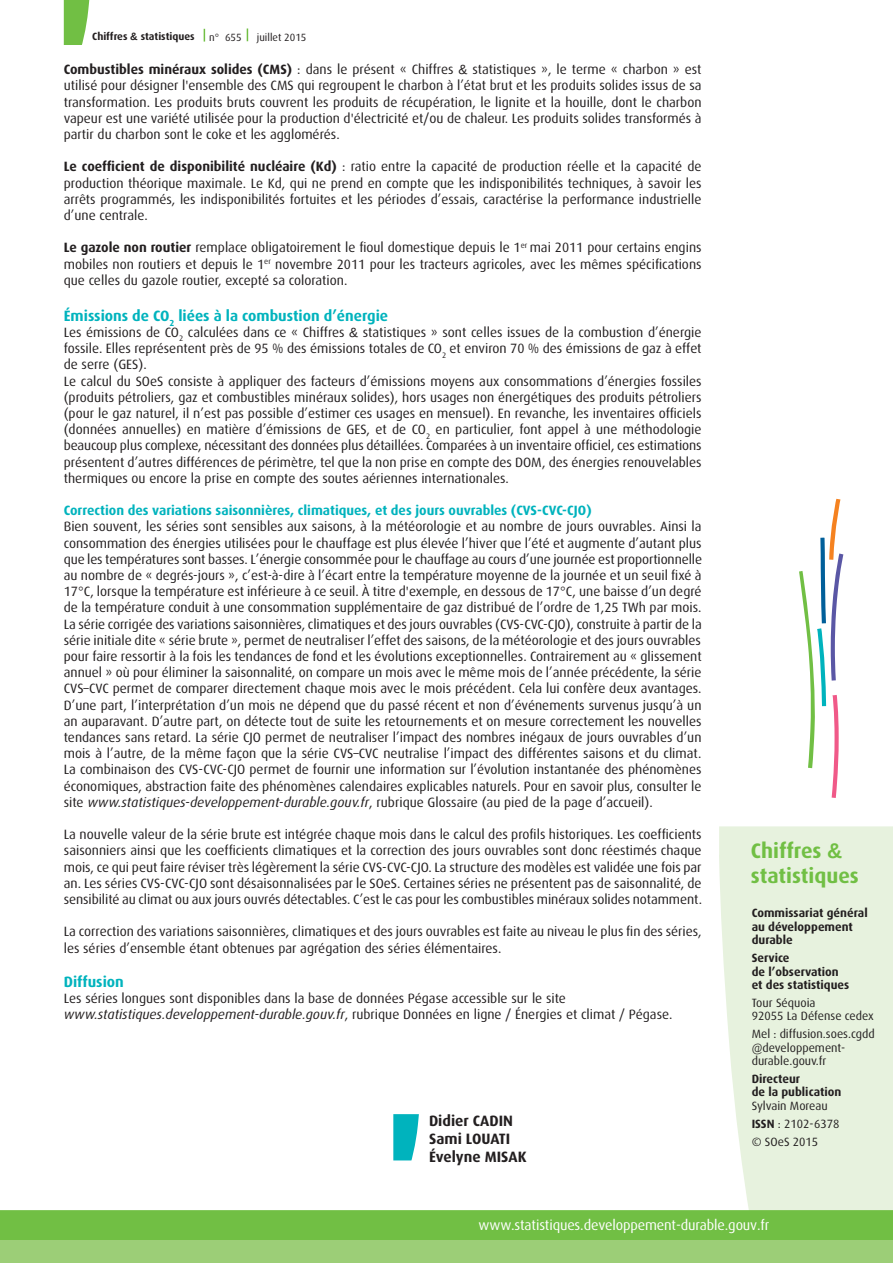
<style>
.page{position:relative;width:893px;height:1263px;background:#fff}
.page>*{position:absolute;margin:0;border:0;box-sizing:border-box;transform-origin:0 0}
.t1{font:700 21px/25.2px "Dax OT";color:#71bf44}
.t2{font:700 15px "Dax OT";color:#00b3bd}
.t3{font:700 15px/18px "Dax OT";color:#231f20}
.t4{font:14.25px "Dax OT";letter-spacing:-.01em;color:#fff}
.t5{font:13.5px/16.2px "Dax OT";color:#231f20;text-align:justify}
.t6{font:700 13.5px "Dax OT";color:#00b3bd}
.t7{font:12px/13.5px "Dax OT";color:#231f20}
.t8{font:700 12px/13.5px "Dax OT";color:#231f20}
.t9{font:700 10.5px "Dax OT";color:#231f20}
.t10{font:10.5px "Dax OT";color:#231f20}
.s1{font-family:"Liberation Sans"}
.s2{font-weight:700}
.s3{font-style:italic}
</style>
<div class="page">
<div style="left:719px;top:826px;width:174px;height:384px;background:#e7f2de"></div>
<svg style="left:0;top:1210px;width:893px;height:53px;background:#83c55a"></svg>
<svg style="left:204px;top:29px;width:1px;height:13px"></svg>
<svg style="left:247px;top:28px;width:1px;height:13px"></svg>
<svg style="left:64px;top:0;width:26px;height:45px"></svg>
<svg style="left:799px;top:499px;width:44px;height:299px"></svg>
<svg style="left:393px;top:1114px;width:26px;height:46px"></svg>
<p class="t9" style="left:92px;top:31px;width:104px">Chiffres <span class="s1">&amp;</span> statistiques</p>
<p class="t10" style="left:209px;top:31px;width:34px">n° 655</p>
<p class="t10" style="left:257px;top:31px;width:51px">juillet 2015</p>
<p class="t5" style="left:64px;top:61px;width:639px"><span class="s2">Combustibles minéraux solides (CMS)</span> : dans le présent « Chiffres <span class="s1">&amp;</span> statistiques », le terme « charbon » est utilisé pour désigner l'ensemble des CMS qui regroupent le charbon à l’état brut et les produits solides issus de sa transformation. Les produits bruts couvrent les produits de récupération, le lignite et la houille, dont le charbon vapeur est une variété utilisée pour la production d'électricité et/ou de chaleur. Les produits solides transformés à partir du charbon sont le coke et les agglomérés.</p>
<p class="t5" style="left:64px;top:159px;width:639px"><span class="s2">Le coefficient de disponibilité nucléaire (Kd)</span> : ratio entre la capacité de production réelle et la capacité de production théorique maximale. Le Kd, qui ne prend en compte que les indisponibilités techniques, à savoir les arrêts programmés, les indisponibilités fortuites et les périodes d’essais, caractérise la performance industrielle d’une centrale.</p>
<p class="t5" style="left:64px;top:240px;width:639px"><span class="s2">Le gazole non routier</span> remplace obligatoirement le fioul domestique depuis le 1<sup>er</sup> mai 2011 pour certains engins mobiles non routiers et depuis le 1<sup>er</sup> novembre 2011 pour les tracteurs agricoles, avec les mêmes spécifications que celles du gazole routier, excepté sa coloration.</p>
<p class="t2" style="left:64px;top:307px;width:326px">Émissions de CO<sub>2</sub> liées à la combustion d’énergie</p>
<p class="t5" style="left:64px;top:324px;width:639px;text-align:left">Les émissions de CO<sub>2</sub> calculées dans ce « Chiffres <span class="s1">&amp;</span> statistiques » sont celles issues de la combustion d’énergie fossile. Elles représentent près de 95 % des émissions totales de CO<sub>2</sub> et environ 70 % des émissions de gaz à effet de serre (GES).<br>Le calcul du SOeS consiste à appliquer des facteurs d’émissions moyens aux consommations d’énergies fossiles (produits pétroliers, gaz et combustibles minéraux solides), hors usages non énergétiques des produits pétroliers (pour le gaz naturel, il n’est pas possible d’estimer ces usages en mensuel). En revanche, les inventaires officiels (données annuelles) en matière d’émissions de GES, et de CO<sub>2</sub> en particulier, font appel à une méthodologie beaucoup plus complexe, nécessitant des données plus détaillées. Comparées à un inventaire officiel, ces estimations présentent d’autres différences de périmètre, tel que la non prise en compte des DOM, des énergies renouvelables thermiques ou encore la prise en compte des soutes aériennes internationales.</p>
<p class="t6" style="left:64px;top:503px;width:529px">Correction des variations saisonnières, climatiques, et des jours ouvrables (CVS-CVC-CJO)</p>
<p class="t5" style="left:64px;top:519px;width:640px">Bien souvent, les séries sont sensibles aux saisons, à la météorologie et au nombre de jours ouvrables. Ainsi la consommation des énergies utilisées pour le chauffage est plus élevée l’hiver que l’été et augmente d’autant plus que les températures sont basses. L’énergie consommée pour le chauffage au cours d’une journée est proportionnelle au nombre de « degrés-jours », c’est-à-dire à l’écart entre la température moyenne de la journée et un seuil fixé à 17°C, lorsque la température est inférieure à ce seuil. À titre d'exemple, en dessous de 17°C, une baisse d’un degré de la température conduit à une consommation supplémentaire de gaz distribué de l’ordre de 1,25 TWh par mois.<br>La série corrigée des variations saisonnières, climatiques et des jours ouvrables (CVS-CVC-CJO), construite à partir de la série initiale dite « série brute », permet de neutraliser l’effet des saisons, de la météorologie et des jours ouvrables pour faire ressortir à la fois les tendances de fond et les évolutions exceptionnelles. Contrairement au « glissement annuel » où pour éliminer la saisonnalité, on compare un mois avec le même mois de l’année précédente, la série CVS–CVC permet de comparer directement chaque mois avec le mois précédent. Cela lui confère deux avantages.<br>D’une part, l’interprétation d’un mois ne dépend que du passé récent et non d’événements survenus jusqu’à un an auparavant. D’autre part, on détecte tout de suite les retournements et on mesure correctement les nouvelles tendances sans retard. La série CJO permet de neutraliser l’impact des nombres inégaux de jours ouvrables d’un mois à l’autre, de la même façon que la série CVS–CVC neutralise l’impact des différentes saisons et du climat.<br>La combinaison des CVS-CVC-CJO permet de fournir une information sur l’évolution instantanée des phénomènes économiques, abstraction faite des phénomènes calendaires explicables naturels. Pour en savoir plus, consulter le site <span class="s3">www.statistiques-developpement-durable.gouv.fr</span>, rubrique Glossaire (au pied de la page d’accueil).</p>
<p class="t5" style="left:64px;top:826px;width:640px">La nouvelle valeur de la série brute est intégrée chaque mois dans le calcul des profils historiques. Les coefficients saisonniers ainsi que les coefficients climatiques et la correction des jours ouvrables sont donc réestimés chaque mois, ce qui peut faire réviser très légèrement la série CVS-CVC-CJO. La structure des modèles est validée une fois par an. Les séries CVS-CVC-CJO sont désaisonnalisées par le SOeS. Certaines séries ne présentent pas de saisonnalité, de sensibilité au climat ou aux jours ouvrés détectables. C’est le cas pour les combustibles minéraux solides notamment.</p>
<p class="t5" style="left:64px;top:924px;width:639px">La correction des variations saisonnières, climatiques et des jours ouvrables est faite au niveau le plus fin des séries, les séries d’ensemble étant obtenues par agrégation des séries élémentaires.</p>
<p class="t2" style="left:64px;top:973px;width:62px">Diffusion</p>
<p class="t5" style="left:64px;top:990px;width:610px">Les séries longues sont disponibles dans la base de données Pégase accessible sur le site <span class="s3">www.statistiques.developpement-durable.gouv.fr</span>, rubrique Données en ligne / Énergies et climat / Pégase.</p>
<p class="t3" style="left:429px;top:1111px;width:99px">Didier CADIN<br>Sami LOUATI<br>Évelyne MISAK</p>
<h1 class="t1" style="left:751px;top:838px;width:110px">Chiffres <span class="s1">&amp; </span>statistiques</h1>
<p class="t8" style="left:752px;top:906px;width:117px">Commissariat général au développement durable</p>
<p class="t8" style="left:752px;top:951px;width:99px">Service<br>de l’observation et des statistiques</p>
<p class="t7" style="left:752px;top:996px;width:124px">Tour Séquoia<br>92055 La Défense cedex</p>
<p class="t7" style="left:752px;top:1027px;width:125px">Mel : diffusion.soes.cgdd @developpement&shy;durable.gouv.fr</p>
<p class="t8" style="left:752px;top:1072px;width:91px">Directeur<br>de la publication</p>
<p class="t7" style="left:752px;top:1097px;width:89px;line-height:18.1px">Sylvain Moreau<br><span class="s2">ISSN</span> : 2102-6378 © SOeS 2015</p>
<p class="t4" style="left:479px;top:1217px;width:292px">www.statistiques.developpement-durable.gouv.fr</p>
</div>
